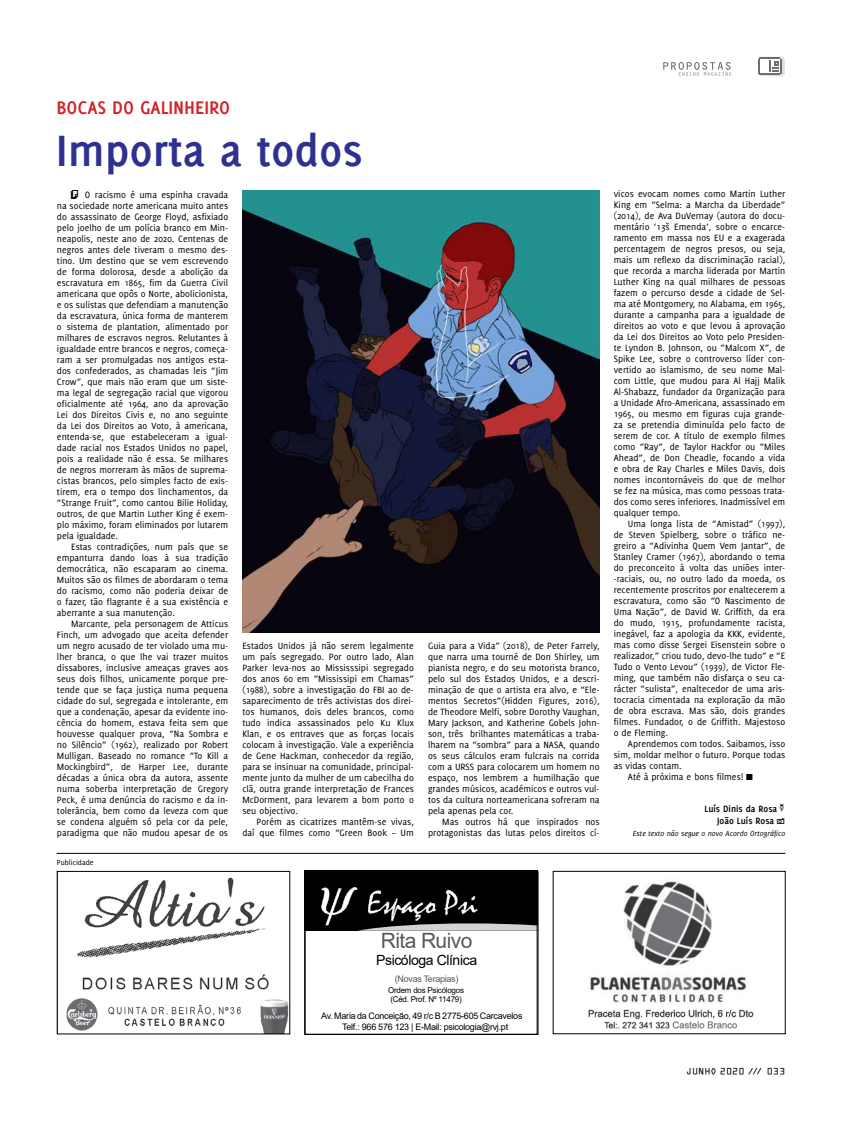
<style>
.page{position:relative;width:842px;height:1134px;background:#fff}
.page>*{position:absolute;margin:0;border:0;box-sizing:border-box;transform-origin:0 0}
.t1{font:700 48px "Delicious";color:#2e3092}
.t2{font:21.1px "Arial";letter-spacing:-.03em;color:#58595b}
.t3{font:700 20px "Delicious";color:#d2232a}
.t4{font:14.1px "Arial";letter-spacing:-.03em;color:#000}
.t5{font:10px/11px "Delicious";color:#000;text-align:justify}
.t6{font:700 10px/12px "Delicious";color:#000}
.t7{font:10px "OCR Aby BT";color:#000}
.t8{font:9px/11.2px "Arial";letter-spacing:-.03em;color:#000}
.t9{font:9px "Arial";letter-spacing:-.03em;color:#58595b}
.t10{font:italic 8px "Delicious";color:#000}
.t11{font:8px/9.6px "Arial";letter-spacing:-.03em;color:#000}
.t12{font:8px "Delicious";color:#000}
.s1{font-family:"Icon Bit Two"}
.s2{font-family:"Icon Bit One";font-size:10.1px}
.s3{font-family:"Icon Bit Two";font-weight:400;font-size:8px}
</style>
<div class="page">
<svg style="left:663px;top:62px;width:68px;height:14px"></svg>
<hr style="left:760px;top:57px;width:23px;height:3px;background:#dcddde">
<hr style="left:760px;top:73px;width:23px;height:3px;background:#dcddde">
<hr style="left:781px;top:58px;width:4px;height:17px;background:#dcddde">
<svg style="left:758px;top:58px;width:24px;height:17px"></svg>
<img style="left:588px;top:881px;width:166px;height:148px">
<div style="left:553px;top:871px;width:233px;height:163px;border:1px solid #000"></div>
<hr style="left:57px;top:853px;width:728px;height:1px;background:#000">
<img style="left:66px;top:877px;width:222px;height:155px">
<div style="left:57px;top:871px;width:233px;height:163px;border:1px solid #000"></div>
<div style="left:305px;top:871px;width:233px;height:60px;background:#000"></div>
<img style="left:321px;top:887px;width:157px;height:39px">
<svg style="left:357px;top:923px;width:178px;height:8px"></svg>
<div style="left:304px;top:871px;width:233px;height:163px;border:1px solid #000"></div>
<img style="left:242px;top:190px;width:358px;height:442px">
<h3 class="t3" style="left:56px;top:96px;width:175px">BOCAS DO GALINHEIRO</h3>
<h1 class="t1" style="left:56px;top:123px;width:308px">Importa a todos</h1>
<p class="t5" style="left:57px;top:189px;width:173px;text-indent:14px"><span class="s1">7</span> O racismo é uma espinha cravada na sociedade norte americana muito antes do assassinato de George Floyd, asfixiado pelo joelho de um polícia branco em Min&shy;neapolis, neste ano de 2020. Centenas de negros antes dele tiveram o mesmo des&shy;tino. Um destino que se vem escrevendo de forma dolorosa, desde a abolição da escravatura em 1865, fim da Guerra Civil americana que opôs o Norte, abolicionista, e os sulistas que defendiam a manutenção da escravatura, única forma de manterem o sistema de plantation, alimentado por milhares de escravos negros. Relutantes à igualdade entre brancos e negros, começa&shy;ram a ser promulgadas nos antigos esta&shy;dos confederados, as chamadas leis “Jim Crow”, que mais não eram que um siste&shy;ma legal de segregação racial que vigorou oficialmente até 1964, ano da aprovação Lei dos Direitos Civis e, no ano seguinte da Lei dos Direitos ao Voto, à americana, entenda-se, que estabeleceram a igual&shy;dade racial nos Estados Unidos no papel, pois a realidade não é essa. Se milhares de negros morreram às mãos de suprema&shy;cistas brancos, pelo simples facto de exis&shy;tirem, era o tempo dos linchamentos, da “Strange Fruit”, como cantou Bilie Holiday, outros, de que Martin Luther King é exem&shy;plo máximo, foram eliminados por lutarem pela igualdade.</p>
<p class="t5" style="left:57px;top:541px;width:173px;text-indent:14px">Estas contradições, num país que se empanturra dando loas à sua tradição democrática, não escaparam ao cinema.<br>Muitos são os filmes de abordaram o tema do racismo, como não poderia deixar de o fazer, tão flagrante é a sua existência e aberrante a sua manutenção.</p>
<p class="t5" style="left:57px;top:618px;width:173px;text-indent:14px">Marcante, pela personagem de Atticus Finch, um advogado que aceita defender um negro acusado de ter violado uma mu&shy;lher branca, o que lhe vai trazer muitos dissabores, inclusive ameaças graves aos seus dois filhos, unicamente porque pre&shy;tende que se faça justiça numa pequena cidade do sul, segregada e intolerante, em que a condenação, apesar da evidente ino&shy;cência do homem, estava feita sem que houvesse qualquer prova, “Na Sombra e no Silêncio” (1962), realizado por Robert Mulligan. Baseado no romance “To Kill a Mockingbird”, de Harper Lee, durante décadas a única obra da autora, assente numa soberba interpretação de Gregory Peck, é uma denúncia do racismo e da in&shy;tolerância, bem como da leveza com que se condena alguém só pela cor da pele, paradigma que não mudou apesar de os</p>
<p class="t12" style="left:57px;top:858px;width:38px">Publicidade</p>
<p class="t5" style="left:242px;top:640px;width:173px">Estados Unidos já não serem legalmente um país segregado. Por outro lado, Alan Parker leva-nos ao Mississsipi segregado dos anos 60 em ”Mississipi em Chamas” (1988), sobre a investigação do FBI ao de&shy;saparecimento de três activistas dos direi&shy;tos humanos, dois deles brancos, como tudo indica assassinados pelo Ku Klux Klan, e os entraves que as forças locais colocam à investigação. Vale a experiência de Gene Hackman, conhecedor da região, para se insinuar na comunidade, principal&shy;mente junto da mulher de um cabecilha do clã, outra grande interpretação de Frances McDorment, para levarem a bom porto o seu objectivo.</p>
<p class="t5" style="left:242px;top:816px;width:173px;text-align:right">Porém as cicatrizes mantêm-se vivas, daí que filmes como “Green Book – Um</p>
<p class="t5" style="left:428px;top:640px;width:173px">Guia para a Vida” (2018), de Peter Farrely, que narra uma tourné de Don Shirley, um pianista negro, e do seu motorista branco, pelo sul dos Estados Unidos, e a descri&shy;minação de que o artista era alvo, e “Ele&shy;mentos Secretos”(Hidden Figures, 2016), de Theodore Melfi, sobre Dorothy Vaughan, Mary Jackson, and Katherine Gobels John&shy;son, três brilhantes matemáticas a traba&shy;lharem na “sombra” para a NASA, quando os seus cálculos eram fulcrais na corrida com a URSS para colocarem um homem no espaço, nos lembrem a humilhação que grandes músicos, académicos e outros vul&shy;tos da cultura norteamericana sofreram na pela apenas pela cor.</p>
<p class="t5" style="left:428px;top:816px;width:173px;text-align:right">Mas outros há que inspirados nos protagonistas das lutas pelos direitos cí-</p>
<p class="t5" style="left:614px;top:188px;width:173px">vicos evocam nomes como Martin Luther King em “Selma: a Marcha da Liberdade” (2014), de Ava DuVernay (autora do docu&shy;mentário ‘13ª Emenda’, sobre o encarce&shy;ramento em massa nos EU e a exagerada percentagem de negros presos, ou seja, mais um reflexo da discriminação racial), que recorda a marcha liderada por Martin Luther King na qual milhares de pessoas fazem o percurso desde a cidade de Sel&shy;ma até Montgomery, no Alabama, em 1965, durante a campanha para a igualdade de direitos ao voto e que levou à aprovação da Lei dos Direitos ao Voto pelo Presiden&shy;te Lyndon B. Johnson, ou “Malcom X”, de Spike Lee, sobre o controverso líder con&shy;vertido ao islamismo, de seu nome Mal&shy;com Little, que mudou para Al Hajj Malik Al-Shabazz, fundador da Organização para a Unidade Afro-Americana, assassinado em 1965, ou mesmo em figuras cuja grande&shy;za se pretendia diminuída pelo facto de serem de cor. A título de exemplo filmes como “Ray”, de Taylor Hackfor ou “Miles Ahead”, de Don Cheadle, focando a vida e obra de Ray Charles e Miles Davis, dois nomes incontornáveis do que de melhor se fez na música, mas como pessoas trata&shy;dos como seres inferiores. Inadmissível em qualquer tempo.</p>
<p class="t5" style="left:614px;top:518px;width:173px;text-indent:14px">Uma longa lista de “Amistad” (1997), de Steven Spielberg, sobre o tráfico ne&shy;greiro a “Adivinha Quem Vem Jantar”, de Stanley Cramer (1967), abordando o tema do preconceito à volta das uniões inter--raciais, ou, no outro lado da moeda, os recentemente proscritos por enaltecerem a escravatura, como são “O Nascimento de Uma Nação”, de David W. Griffith, da era do mudo, 1915, profundamente racista, inegável, faz a apologia da KKK, evidente, mas como disse Sergei Eisenstein sobre o realizador,” criou tudo, devo-lhe tudo” e “E Tudo o Vento Levou” (1939), de Victor Fle&shy;ming, que também não disfarça o seu ca&shy;rácter “sulista”, enaltecedor de uma aris&shy;tocracia cimentada na exploração da mão de obra escrava. Mas são, dois grandes filmes. Fundador, o de Griffith. Majestoso o de Fleming.</p>
<p class="t5" style="left:628px;top:738px;width:159px">Aprendemos com todos. Saibamos, isso</p>
<p class="t5" style="left:614px;top:749px;width:173px">sim, moldar melhor o futuro. Porque todas</p>
<p class="t5" style="left:614px;top:760px;width:69px">as vidas contam.</p>
<p class="t5" style="left:628px;top:771px;width:127px">Até à próxima e bons filmes! <span class="s2">K</span></p>
<p class="t6" style="left:717px;top:803px;width:70px;text-indent:-13px">Luís Dinis da Rosa<br>João Luís Rosa <span class="s3">H</span></p>
<p class="t10" style="left:633px;top:829px;width:154px">Este texto não segue o novo Acordo Ortográfico</p>
<h2 class="t2" style="left:381px;top:926px;width:93px">Rita Ruivo</h2>
<h3 class="t4" style="left:376px;top:950px;width:103px">Psicóloga Clínica</h3>
<p class="t9" style="left:395px;top:973px;width:65px">(Novas Terapias)</p>
<p class="t11" style="left:388px;top:985px;width:77px">Ordem dos Psicólogos (Céd. Prof. Nº 11479)</p>
<p class="t8" style="left:342px;top:1010px;width:182px;text-indent:-21px">Av. Maria da Conceição, 49 r/c B 2775-605 Carcavelos<br>Telf.: 966 576 123 | E-Mail: psicologia@rvj.pt</p>
<p class="t7" style="left:686px;top:1065px;width:101px">JUNHO 2020 /// 033</p>
</div>
